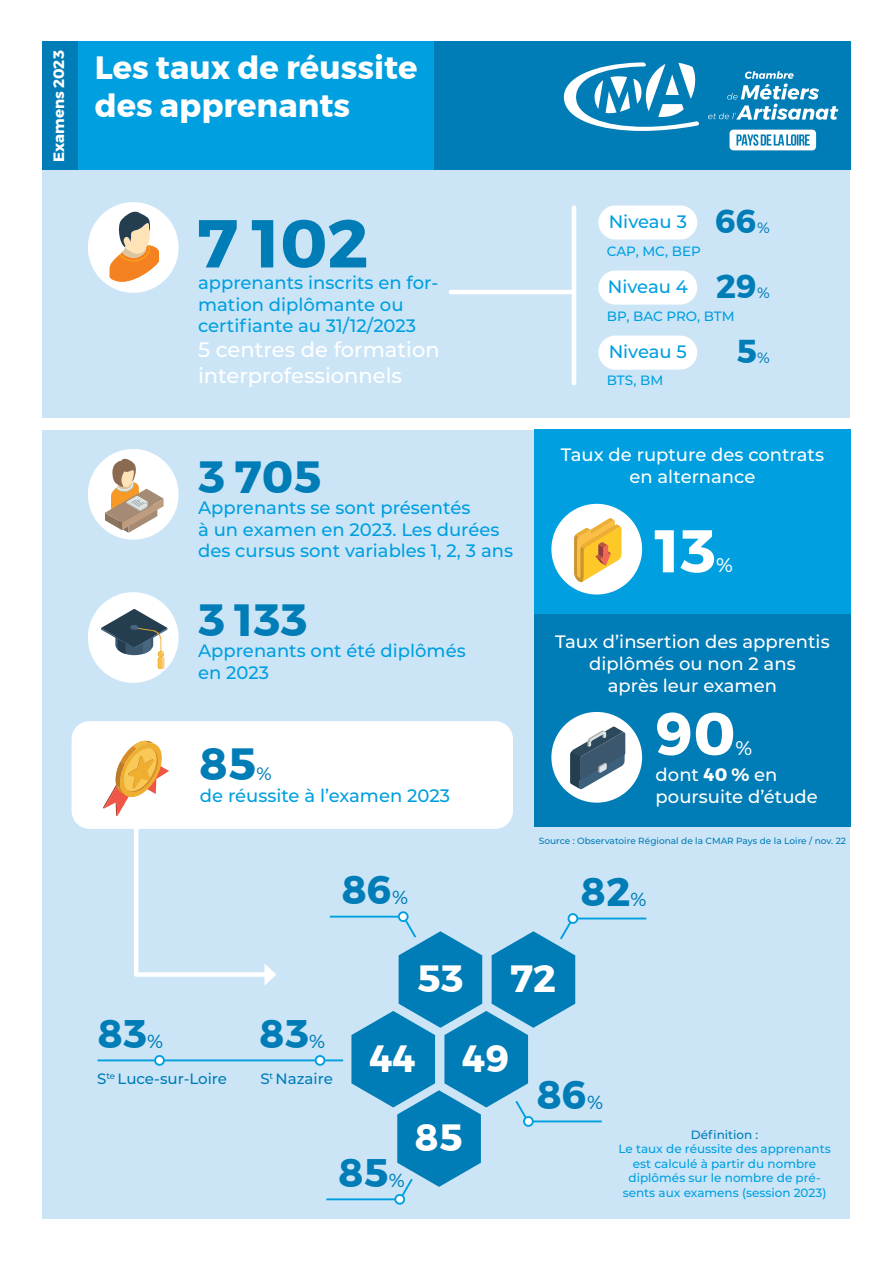
<style>
.page{position:relative;width:893px;height:1263px;background:#fff}
.page>*{position:absolute;margin:0;border:0;box-sizing:border-box;transform-origin:0 0}
.t1{font:700 67.5px "Montserrat";color:#007cb6}
.t2{font:700 60px "Montserrat";color:#fff}
.t3{font:700 45px "Montserrat";color:#007cb6}
.t4{font:700 39.75px "Montserrat";color:#007cb6}
.t5{font:700 37.8px "Montserrat";color:#fff}
.t6{font:700 33px "Montserrat";color:#007cb6}
.t7{font:700 32.1px/38.5px "Montserrat";color:#fff}
.t8{font:500 21px "Montserrat";color:#fff}
.t9{font:500 19.8px "Montserrat";color:#fff}
.t10{font:500 18px/21.6px "Montserrat";color:#009fdf}
.t11{font:500 18px/21.6px "Montserrat";color:#fff;text-align:center}
.t12{font:500 18px "Montserrat";color:#007cb6}
.t13{font:500 15px "Montserrat";color:#007cb6}
.t14{font:700 15px "Montserrat";color:#fff}
.t15{font:500 13.5px "Montserrat";color:#009fdf}
.t16{font:500 12px/14.4px "Montserrat";color:#009fdf;text-align:center}
.t17{font:500 12px "Montserrat";color:#007cb6}
.t18{font:500 9px "Montserrat";color:#007cb6}
.s1{font-weight:500;font-size:18.9px}
.s2{font-weight:500;font-size:15px}
.s3{font-weight:700}
</style>
<div class="page">
<div style="left:43px;top:99px;width:807px;height:1119px;background:#cbe5f7"></div>
<div style="left:72px;top:721px;width:441px;height:108px;background:#fff;border-radius:18px"></div>
<div style="left:78px;top:42px;width:356px;height:128px;background:#009fdf"></div>
<div style="left:434px;top:42px;width:416px;height:128px;background:#007cb6"></div>
<div style="left:43px;top:42px;width:35px;height:128px;background:#007cb6"></div>
<div style="left:534px;top:614px;width:316px;height:213px;background:#007cb6"></div>
<hr style="left:330px;top:916px;width:69px;height:1px;background:#009fdf">
<div style="left:399px;top:912px;width:9px;height:9px;background:#fff;border-radius:50%"></div>
<div style="left:398px;top:911px;width:11px;height:11px;border:2px solid #009fdf;border-radius:50%"></div>
<hr style="left:98px;top:1059px;width:218px;height:2px;background:#009fdf">
<svg style="left:325px;top:1059px;width:18px;height:2px"></svg>
<div style="left:316px;top:1056px;width:8px;height:9px;background:#fff;border-radius:50%"></div>
<div style="left:315px;top:1055px;width:10px;height:11px;border:2px solid #009fdf;border-radius:50%"></div>
<hr style="left:577px;top:917px;width:69px;height:2px;background:#009fdf">
<div style="left:568px;top:914px;width:9px;height:9px;background:#fff;border-radius:50%"></div>
<div style="left:568px;top:913px;width:10px;height:11px;border:2px solid #009fdf;border-radius:50%"></div>
<hr style="left:326px;top:1198px;width:69px;height:2px;background:#009fdf">
<div style="left:395px;top:1195px;width:9px;height:9px;background:#fff;border-radius:50%"></div>
<div style="left:394px;top:1194px;width:11px;height:11px;border:2px solid #009fdf;border-radius:50%"></div>
<hr style="left:533px;top:1120px;width:69px;height:2px;background:#009fdf">
<svg style="left:351px;top:918px;width:224px;height:280px"></svg>
<div style="left:524px;top:1117px;width:9px;height:9px;background:#fff;border-radius:50%"></div>
<div style="left:523px;top:1116px;width:11px;height:11px;border:2px solid #009fdf;border-radius:50%"></div>
<svg style="left:103px;top:740px;width:66px;height:76px"></svg>
<div style="left:88px;top:592px;width:91px;height:91px;background:#fff;border-radius:50%"></div>
<svg style="left:101px;top:609px;width:67px;height:60px"></svg>
<div style="left:88px;top:202px;width:91px;height:91px;background:#fff;border-radius:50%"></div>
<svg style="left:109px;top:211px;width:50px;height:78px"></svg>
<div style="left:88px;top:449px;width:91px;height:91px;background:#fff;border-radius:50%"></div>
<svg style="left:105px;top:457px;width:59px;height:76px"></svg>
<div style="left:598px;top:205px;width:99px;height:34px;background:#fff;border-radius:17px"></div>
<div style="left:598px;top:271px;width:99px;height:34px;background:#fff;border-radius:17px"></div>
<div style="left:598px;top:336px;width:99px;height:34px;background:#fff;border-radius:17px"></div>
<hr style="left:572px;top:208px;width:4px;height:175px;background:#fff">
<hr style="left:451px;top:290px;width:123px;height:4px;background:#fff">
<div style="left:43px;top:418px;width:807px;height:11px;background:#fff"></div>
<div style="left:534px;top:429px;width:316px;height:185px;background:#009fdf"></div>
<div style="left:551px;top:504px;width:91px;height:90px;background:#fff;border-radius:50%"></div>
<svg style="left:574px;top:518px;width:47px;height:65px"></svg>
<div style="left:551px;top:712px;width:91px;height:91px;background:#fff;border-radius:50%"></div>
<svg style="left:570px;top:726px;width:55px;height:64px"></svg>
<hr style="left:134px;top:822px;width:4px;height:151px;background:#fff">
<div style="left:136px;top:972px;width:133px;height:5px;background:#fff"></div>
<svg style="left:264px;top:964px;width:12px;height:21px"></svg>
<div style="left:155px;top:1056px;width:9px;height:9px;background:#fff;border-radius:50%"></div>
<div style="left:154px;top:1055px;width:11px;height:11px;border:2px solid #009fdf;border-radius:50%"></div>
<svg style="left:729px;top:130px;width:87px;height:20px"></svg>
<svg style="left:564px;top:62px;width:135px;height:69px"></svg>
<svg style="left:708px;top:71px;width:130px;height:49px"></svg>
<p class="t14" style="left:47px;top:162px;width:113px;rotate:-90deg">Examens 2023</p>
<p class="t7" style="left:95px;top:48px;width:324px">Les taux de réussite des apprenants</p>
<p class="t1" style="left:198px;top:189px;width:172px">7 102</p>
<p class="t10" style="left:198px;top:271px;width:242px">apprenants inscrits en for&shy;mation diplômante ou certifiante au 31/12/2023</p>
<p class="t8" style="left:198px;top:335px;width:243px">5 centres de formation</p>
<p class="t8" style="left:198px;top:361px;width:206px">interprofessionnels</p>
<p class="t3" style="left:198px;top:440px;width:125px">3 705</p>
<p class="t10" style="left:198px;top:496px;width:274px">Apprenants se sont présentés</p>
<p class="t10" style="left:198px;top:518px;width:303px">à un examen en 2023. Les durées</p>
<p class="t10" style="left:198px;top:539px;width:316px">des cursus sont variables 1, 2, 3 ans</p>
<p class="t3" style="left:198px;top:584px;width:111px">3 133</p>
<p class="t10" style="left:198px;top:639px;width:269px">Apprenants ont été diplômés</p>
<p class="t10" style="left:198px;top:661px;width:72px">en 2023</p>
<p class="t3" style="left:200px;top:728px;width:58px">85</p>
<p class="t12" style="left:256px;top:761px;width:17px">%</p>
<p class="t10" style="left:200px;top:784px;width:252px">de réussite à l’examen 2023</p>
<p class="t4" style="left:342px;top:858px;width:68px">86<span class="s1">%</span></p>
<p class="t10" style="left:609px;top:210px;width:80px">Niveau 3</p>
<p class="t6" style="left:715px;top:195px;width:56px">66<span class="s2">%</span></p>
<p class="t15" style="left:607px;top:242px;width:96px">CAP, MC, BEP</p>
<p class="t6" style="left:716px;top:260px;width:55px">29<span class="s2">%</span></p>
<p class="t15" style="left:607px;top:307px;width:129px">BP, BAC PRO, BTM</p>
<p class="t10" style="left:608px;top:275px;width:82px">Niveau 4</p>
<p class="t10" style="left:609px;top:340px;width:80px">Niveau 5</p>
<p class="t15" style="left:607px;top:371px;width:58px">BTS, BM</p>
<p class="t6" style="left:736px;top:325px;width:35px">5<span class="s2">%</span></p>
<p class="t11" style="left:561px;top:443px;width:265px">Taux de rupture des contrats en alternance</p>
<p class="t2" style="left:656px;top:503px;width:62px">13</p>
<p class="t9" style="left:716px;top:551px;width:18px">%</p>
<p class="t11" style="left:555px;top:630px;width:276px">Taux d’insertion des apprentis</p>
<p class="t11" style="left:589px;top:652px;width:208px">diplômés ou non 2 ans après leur examen</p>
<p class="t2" style="left:656px;top:686px;width:81px">90</p>
<p class="t9" style="left:736px;top:734px;width:18px">%</p>
<p class="t11" style="left:656px;top:763px;width:164px;text-align:left">dont <span class="s3">40 %</span> en poursuite d’étude</p>
<p class="t18" style="left:539px;top:834px;width:309px">Source : Observatoire Régional de la CMAR Pays de la Loire / nov. 22</p>
<p class="t4" style="left:581px;top:860px;width:67px">82<span class="s1">%</span></p>
<p class="t4" style="left:98px;top:1002px;width:66px">83<span class="s1">%</span></p>
<p class="t4" style="left:260px;top:1002px;width:66px">83<span class="s1">%</span></p>
<p class="t13" style="left:97px;top:1068px;width:132px">S<sup>te</sup> Luce-sur-Loire</p>
<p class="t13" style="left:260px;top:1068px;width:74px">S<sup>t</sup> Nazaire</p>
<p class="t5" style="left:417px;top:948px;width:48px">53</p>
<p class="t5" style="left:511px;top:948px;width:47px">72</p>
<p class="t5" style="left:370px;top:1028px;width:47px">44</p>
<p class="t5" style="left:463px;top:1028px;width:48px">49</p>
<p class="t5" style="left:415px;top:1107px;width:49px">85</p>
<p class="t4" style="left:537px;top:1063px;width:68px">86<span class="s1">%</span></p>
<p class="t4" style="left:339px;top:1141px;width:67px">85<span class="s1">%</span></p>
<p class="t17" style="left:691px;top:1126px;width:69px">Définition :</p>
<p class="t16" style="left:618px;top:1141px;width:214px">Le taux de réussite des apprenants est calculé à partir du nombre diplômés sur le nombre de pré&shy;sents aux examens (session 2023)</p>
</div>
